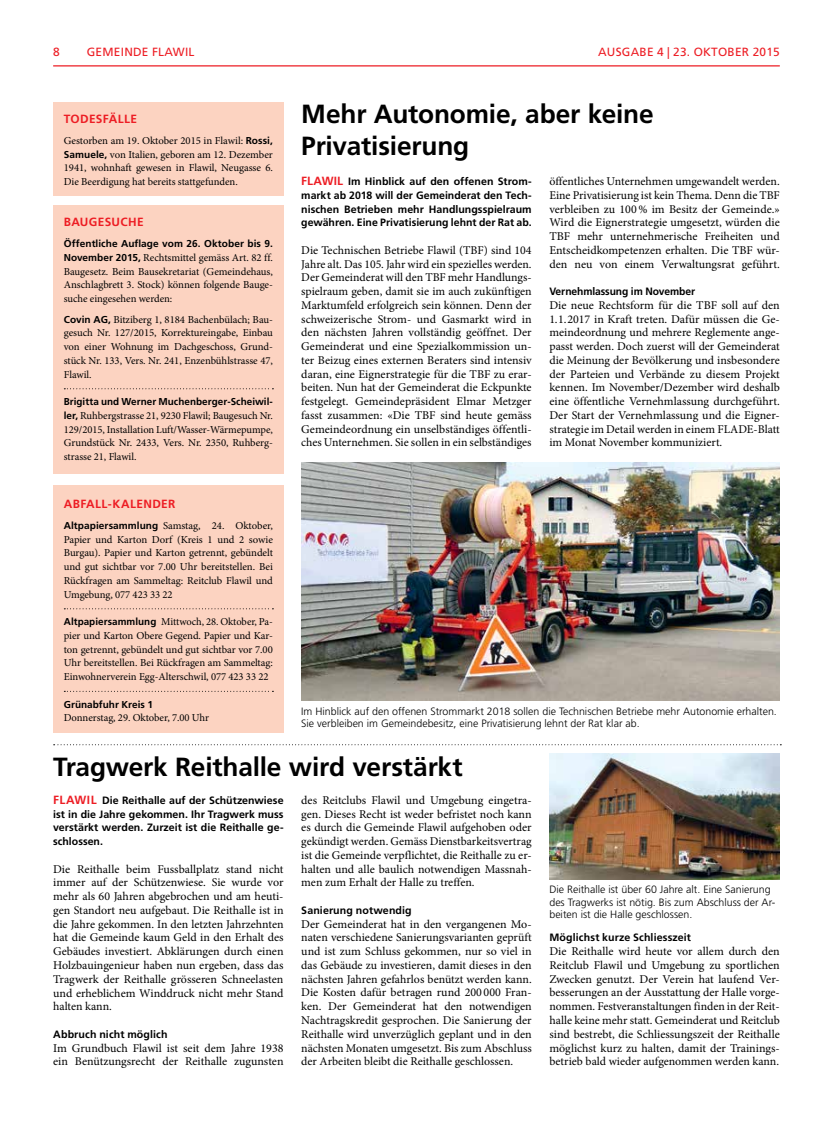
<style>
.page{position:relative;width:833px;height:1134px;background:#fff}
.page>*{position:absolute;margin:0;border:0;box-sizing:border-box;transform-origin:0 0}
.t1{font:700 26.25px/31.2px "Frutiger LT Std";letter-spacing:-.005em;color:#000}
.t2{font:11.88px/13.8px "Minion Pro";color:#000;text-align:justify}
.t3{font:11.88px "Frutiger LT Std";letter-spacing:.02em;color:#ed1d24}
.t4{font:700 11.88px "Frutiger LT Std";letter-spacing:.03em;color:#ed1d24}
.t5{font:10.62px/13.8px "Minion Pro";letter-spacing:-.005em;color:#000;text-align:justify}
.t6{font:700 10.62px/13.8px "Frutiger LT Std";letter-spacing:.005em;color:#000;text-align:justify}
.t7{font:300 10.62px/12.5px "Frutiger LT Std";color:#000}
.t8{font:700 10px "Frutiger LT Std";letter-spacing:.005em;color:#000}
.s1{font-family:"Frutiger LT Std";font-weight:700;font-size:10px}
.s2{font-size:11.88px;color:#ed1d24}
</style>
<div class="page">
<div style="left:53px;top:102px;width:230px;height:94px;background:#fcd3c1"></div>
<div style="left:53px;top:206px;width:230px;height:268px;background:#fcd3c1"></div>
<svg style="left:64px;top:388px;width:209px;height:1px"></svg>
<div style="left:53px;top:485px;width:230px;height:247px;background:#fcd3c1"></div>
<svg style="left:64px;top:608px;width:209px;height:1px"></svg>
<svg style="left:64px;top:691px;width:209px;height:1px"></svg>
<hr style="left:53px;top:65px;width:727px;height:1px;background:#ed1d24">
<svg style="left:54px;top:744px;width:727px;height:1px"></svg>
<img style="left:301px;top:462px;width:479px;height:239px">
<img style="left:549px;top:754px;width:231px;height:125px">
<p class="t3" style="left:53px;top:45px;width:8px">8</p>
<p class="t3" style="left:87px;top:45px;width:109px">GEMEINDE FLAWIL</p>
<p class="t3" style="left:598px;top:45px;width:183px">AUSGABE 4 | 23. OKTOBER 2015</p>
<p class="t4" style="left:64px;top:112px;width:75px">TODESFÄLLE</p>
<p class="t5" style="left:64px;top:134px;width:211px">Gestorben am 19. Oktober 2015 in Flawil: <span class="s1">Rossi, Samuele,</span> von Italien, geboren am 12. Dezember 1941, wohnhaft gewesen in Flawil, Neugasse 6.<br>Die Beerdigung hat bereits stattgefunden.</p>
<p class="t4" style="left:64px;top:215px;width:81px">BAUGESUCHE</p>
<p class="t8" style="left:64px;top:238px;width:211px">Öffentliche Auflage vom 26. Oktober bis 9.</p>
<p class="t5" style="left:64px;top:251px;width:211px"><span class="s1">November 2015,</span> Rechtsmittel gemäss Art. 82 ff.<br>Baugesetz. Beim Bausekretariat (Gemeindehaus, Anschlagbrett 3. Stock) können folgende Bauge&shy;suche eingesehen werden:</p>
<p class="t5" style="left:64px;top:312px;width:211px"><span class="s1">Covin AG,</span> Bitziberg 1, 8184 Bachenbülach; Bau&shy;gesuch Nr. 127/2015, Korrektureingabe, Einbau von einer Wohnung im Dachgeschoss, Grund&shy;stück Nr. 133, Vers. Nr. 241, Enzenbühlstrasse 47, Flawil.</p>
<p class="t8" style="left:64px;top:396px;width:211px">Brigitta und Werner Muchenberger-Scheiwil-</p>
<p class="t5" style="left:64px;top:409px;width:211px"><span class="s1">ler,</span> Ruhbergstrasse 21, 9230 Flawil; Baugesuch Nr.<br>129/2015, Installation Luft/Wasser-Wärmepumpe, Grundstück Nr. 2433, Vers. Nr. 2350, Ruhberg&shy;strasse 21, Flawil.</p>
<p class="t4" style="left:64px;top:497px;width:113px">ABFALL-KALENDER</p>
<p class="t5" style="left:64px;top:519px;width:211px"><span class="s1">Altpapiersammlung</span> Samstag, 24. Oktober, Papier und Karton Dorf (Kreis 1 und 2 sowie Burgau). Papier und Karton getrennt, gebündelt und gut sichtbar vor 7.00 Uhr bereitstellen. Bei Rückfragen am Sammeltag: Reitclub Flawil und Umgebung, 077 423 33 22</p>
<p class="t5" style="left:64px;top:615px;width:211px"><span class="s1">Altpapiersammlung</span> Mittwoch, 28. Oktober, Pa&shy;pier und Karton Obere Gegend. Papier und Kar&shy;ton getrennt, gebündelt und gut sichtbar vor 7.00<br>Uhr bereitstellen. Bei Rückfragen am Sammeltag:<br>Einwohnerverein Egg-Alterschwil, 077 423 33 22</p>
<p class="t8" style="left:64px;top:698px;width:91px">Grünabfuhr Kreis 1</p>
<p class="t5" style="left:64px;top:711px;width:147px">Donnerstag, 29. Oktober, 7.00 Uhr</p>
<h1 class="t1" style="left:301px;top:99px;width:354px">Mehr Autonomie, aber keine<br>Privatisierung</h1>
<p class="t6" style="left:301px;top:175px;width:232px"><span class="s2">FLAWIL</span> Im Hinblick auf den offenen Strom&shy;markt ab 2018 will der Gemeinderat den Tech&shy;nischen Betrieben mehr Handlungsspielraum gewähren. Eine Privatisierung lehnt der Rat ab.</p>
<p class="t2" style="left:301px;top:243px;width:232px">Die Technischen Betriebe Flawil (TBF) sind 104<br>Jahre alt. Das 105. Jahr wird ein spezielles werden.<br>Der Gemeinderat will den TBF mehr Handlungs&shy;spielraum geben, damit sie im auch zukünftigen Marktumfeld erfolgreich sein können. Denn der schweizerische Strom- und Gasmarkt wird in den nächsten Jahren vollständig geöffnet. Der Gemeinderat und eine Spezialkommission un&shy;ter Beizug eines externen Beraters sind intensiv daran, eine Eignerstrategie für die TBF zu erar&shy;beiten. Nun hat der Gemeinderat die Eckpunkte festgelegt. Gemeindepräsident Elmar Metzger fasst zusammen: «Die TBF sind heute gemäss Gemeindeordnung ein unselbständiges öffentli&shy;ches Unternehmen. Sie sollen in ein selbständiges</p>
<p class="t2" style="left:549px;top:175px;width:232px">öffentliches Unternehmen umgewandelt werden.<br>Eine Privatisierung ist kein Thema. Denn die TBF verbleiben zu 100% im Besitz der Gemeinde.» Wird die Eignerstrategie umgesetzt, würden die TBF mehr unternehmerische Freiheiten und Entscheidkompetenzen erhalten. Die TBF wür&shy;den neu von einem Verwaltungsrat geführt.</p>
<p class="t6" style="left:549px;top:285px;width:147px">Vernehmlassung im November</p>
<p class="t2" style="left:549px;top:298px;width:232px">Die neue Rechtsform für die TBF soll auf den 1.1.2017 in Kraft treten. Dafür müssen die Ge&shy;meindeordnung und mehrere Reglemente ange&shy;passt werden. Doch zuerst will der Gemeinderat die Meinung der Bevölkerung und insbesondere der Parteien und Verbände zu diesem Projekt kennen. Im November/Dezember wird deshalb eine öffentliche Vernehmlassung durchgeführt.<br>Der Start der Vernehmlassung und die Eigner&shy;strategie im Detail werden in einem FLADE-Blatt im Monat November kommuniziert.</p>
<p class="t7" style="left:301px;top:705px;width:477px">Im Hinblick auf den offenen Strommarkt 2018 sollen die Technischen Betriebe mehr Autonomie erhalten.<br>Sie verbleiben im Gemeindebesitz, eine Privatisierung lehnt der Rat klar ab.</p>
<h1 class="t1" style="left:53px;top:752px;width:411px">Tragwerk Reithalle wird verstärkt</h1>
<p class="t6" style="left:53px;top:793px;width:232px"><span class="s2">FLAWIL</span> Die Reithalle auf der Schützenwiese ist in die Jahre gekommen. Ihr Tragwerk muss verstärkt werden. Zurzeit ist die Reithalle ge&shy;schlossen.</p>
<p class="t2" style="left:53px;top:862px;width:232px">Die Reithalle beim Fussballplatz stand nicht immer auf der Schützenwiese. Sie wurde vor mehr als 60 Jahren abgebrochen und am heuti&shy;gen Standort neu aufgebaut. Die Reithalle ist in die Jahre gekommen. In den letzten Jahrzehnten hat die Gemeinde kaum Geld in den Erhalt des Gebäudes investiert. Abklärungen durch einen Holzbauingenieur haben nun ergeben, dass das Tragwerk der Reithalle grösseren Schneelasten und erheblichem Winddruck nicht mehr Stand halten kann.</p>
<p class="t6" style="left:53px;top:1027px;width:116px">Abbruch nicht möglich</p>
<p class="t2" style="left:53px;top:1041px;width:232px">Im Grundbuch Flawil ist seit dem Jahre 1938 ein Benützungsrecht der Reithalle zugunsten</p>
<p class="t2" style="left:301px;top:793px;width:232px">des Reitclubs Flawil und Umgebung eingetra&shy;gen. Dieses Recht ist weder befristet noch kann es durch die Gemeinde Flawil aufgehoben oder gekündigt werden. Gemäss Dienstbarkeitsvertrag ist die Gemeinde verpflichtet, die Reithalle zu er&shy;halten und alle baulich notwendigen Massnah&shy;men zum Erhalt der Halle zu treffen.</p>
<p class="t6" style="left:301px;top:903px;width:112px">Sanierung notwendig</p>
<p class="t2" style="left:301px;top:917px;width:232px">Der Gemeinderat hat in den vergangenen Mo&shy;naten verschiedene Sanierungsvarianten geprüft und ist zum Schluss gekommen, nur so viel in das Gebäude zu investieren, damit dieses in den nächsten Jahren gefahrlos benützt werden kann.<br>Die Kosten dafür betragen rund 200 000 Fran&shy;ken. Der Gemeinderat hat den notwendigen Nachtragskredit gesprochen. Die Sanierung der Reithalle wird unverzüglich geplant und in den nächsten Monaten umgesetzt. Bis zum Abschluss der Arbeiten bleibt die Reithalle geschlossen.</p>
<p class="t7" style="left:549px;top:883px;width:227px">Die Reithalle ist über 60 Jahre alt. Eine Sanierung des Tragwerks ist nötig. Bis zum Abschluss der Ar&shy;beiten ist die Halle geschlossen.</p>
<p class="t6" style="left:549px;top:931px;width:143px">Möglichst kurze Schliesszeit</p>
<p class="t2" style="left:549px;top:945px;width:232px">Die Reithalle wird heute vor allem durch den Reitclub Flawil und Umgebung zu sportlichen Zwecken genutzt. Der Verein hat laufend Ver&shy;besserungen an der Ausstattung der Halle vorge&shy;nommen. Festveranstaltungen finden in der Reit&shy;halle keine mehr statt. Gemeinderat und Reitclub sind bestrebt, die Schliessungszeit der Reithalle möglichst kurz zu halten, damit der Trainings&shy;betrieb bald wieder aufgenommen werden kann.</p>
</div>
